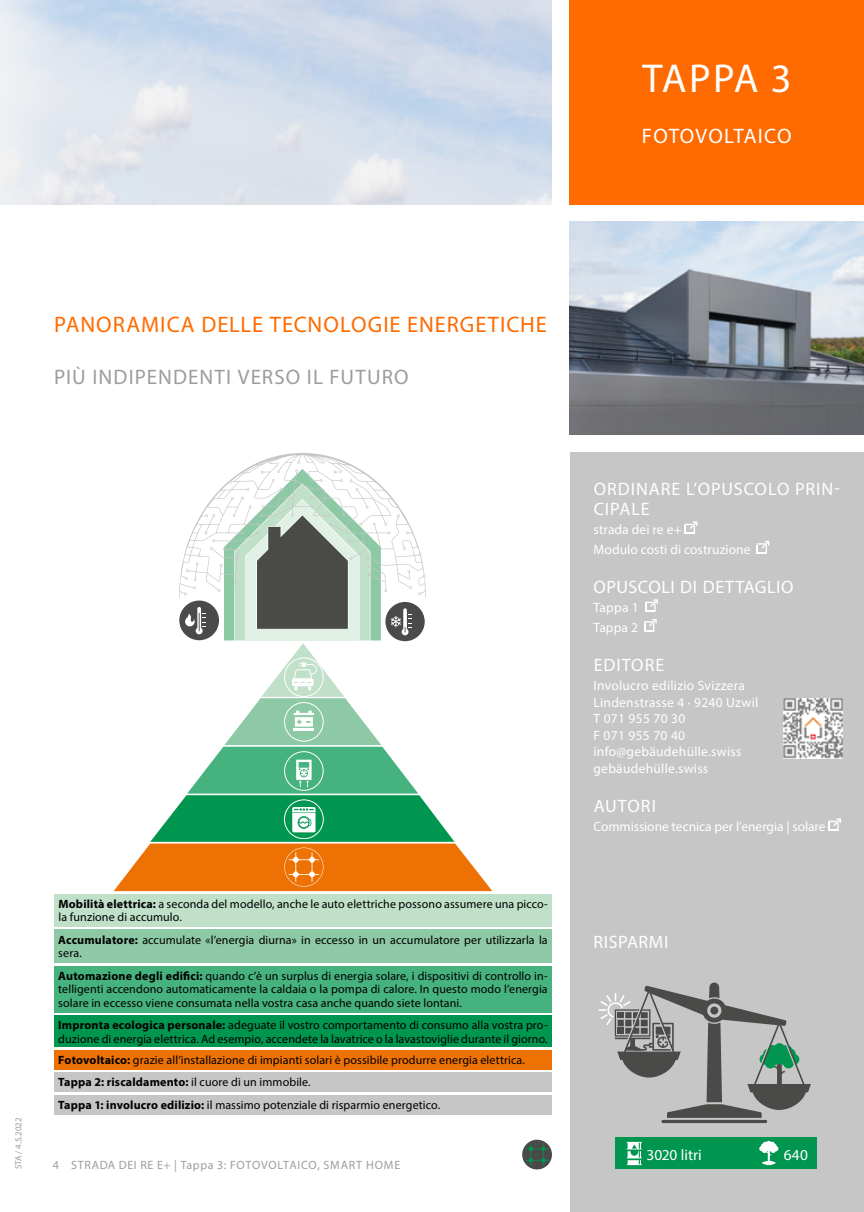
<style>
.page{position:relative;width:864px;height:1212px;background:#fff}
.page>*{position:absolute;margin:0;border:0;box-sizing:border-box;transform-origin:0 0}
.t1{font:40.5px "Myriad Pro";letter-spacing:.025em;color:#fff}
.t2{font:22.5px "Myriad Pro";letter-spacing:.045em;color:#ff6b00}
.t3{font:21px "Myriad Pro";letter-spacing:.05em;color:#9d9d9c}
.t4{font:21px "Myriad Pro";letter-spacing:.06em;color:#fff}
.t5{font:18px/19.5px "Myriad Pro";letter-spacing:.04em;color:#fff}
.t6{font:18px "Myriad Pro";letter-spacing:.06em;color:#fff}
.t7{font:15.3px "Myriad Pro";color:#fff}
.t8{font:13.5px/16.5px "Myriad Pro";letter-spacing:.02em;color:#fff}
.t9{font:13.5px "Myriad Pro";letter-spacing:-.01em;color:#fff}
.t10{font:12px/13.5px "Myriad Pro";letter-spacing:.005em;color:#000}
.t11{font:12px "Myriad Pro";letter-spacing:.055em;color:#9d9d9c}
.t12{font:9px "Myriad Pro";color:#9d9d9c}
.s1{font-weight:700}
</style>
<div class="page">
<div style="left:570px;top:453px;width:293px;height:759px;background:#c6c6c6"></div>
<svg style="left:684px;top:521px;width:13px;height:13px"></svg>
<svg style="left:756px;top:541px;width:13px;height:13px"></svg>
<svg style="left:645px;top:599px;width:12px;height:13px"></svg>
<svg style="left:644px;top:619px;width:12px;height:13px"></svg>
<svg style="left:828px;top:818px;width:12px;height:13px"></svg>
<svg style="left:0;top:0;width:63px;height:205px;background:#e5eaf0"></svg>
<div style="left:569px;top:0;width:294px;height:204px;background:#ff6b00"></div>
<hr style="left:661px;top:1120px;width:105px;height:3px;background:#4a4a49;border-radius:2px">
<svg style="left:598px;top:982px;width:212px;height:136px"></svg>
<div style="left:615px;top:1137px;width:201px;height:32px;background:#00964f"></div>
<svg style="left:626px;top:1142px;width:15px;height:23px"></svg>
<svg style="left:759px;top:1141px;width:19px;height:24px"></svg>
<img style="left:569px;top:221px;width:294px;height:214px">
<div style="left:54px;top:894px;width:498px;height:33px;background:#c1e0ca"></div>
<div style="left:54px;top:930px;width:497px;height:33px;background:#8dc9a4"></div>
<div style="left:54px;top:966px;width:497px;height:46px;background:#46b27e"></div>
<div style="left:54px;top:1015px;width:497px;height:32px;background:#00964f"></div>
<div style="left:54px;top:1050px;width:497px;height:19px;background:#ee7203"></div>
<svg style="left:114px;top:453px;width:378px;height:438px"></svg>
<img style="left:783px;top:698px;width:59px;height:60px">
<div style="left:522px;top:1140px;width:29px;height:29px;background:#4a4a49;border-radius:50%"></div>
<svg style="left:525px;top:1143px;width:23px;height:23px"></svg>
<div style="left:54px;top:1073px;width:497px;height:19px;background:#c6c6c6"></div>
<div style="left:54px;top:1095px;width:497px;height:19px;background:#c6c6c6"></div>
<h1 class="t1" style="left:642px;top:53px;width:151px">TAPPA 3</h1>
<h3 class="t4" style="left:641px;top:123px;width:151px">FOTOVOLTAICO</h3>
<h2 class="t2" style="left:54px;top:310px;width:494px">PANORAMICA DELLE TECNOLOGIE ENERGETICHE</h2>
<h3 class="t3" style="left:54px;top:364px;width:356px">PIÙ INDIPENDENTI VERSO IL FUTURO</h3>
<p class="t12" style="left:13px;top:1169px;width:54px;rotate:-90deg">STA / 4.5.2022</p>
<p class="t10" style="left:58px;top:897px;width:490px"><span class="s1">Mobilità elettrica:</span> a seconda del modello, anche le auto elettriche possono assumere una picco&shy;la funzione di accumulo.</p>
<p class="t10" style="left:58px;top:933px;width:490px"><span class="s1">Accumulatore:</span> accumulate «l’energia diurna» in eccesso in un accumulatore per utilizzarla la sera.</p>
<p class="t10" style="left:58px;top:969px;width:490px;text-align:justify"><span class="s1">Automazione degli edifici:</span> quando c’è un surplus di energia solare, i dispositivi di controllo in&shy;telligenti accendono automaticamente la caldaia o la pompa di calore. In questo modo l’energia solare in eccesso viene consumata nella vostra casa anche quando siete lontani.</p>
<p class="t10" style="left:58px;top:1018px;width:490px"><span class="s1">Impronta ecologica personale:</span> adeguate il vostro comportamento di consumo alla vostra pro&shy;duzione di energia elettrica. Ad esempio, accendete la lavatrice o la lavastoviglie durante il giorno.</p>
<p class="t10" style="left:58px;top:1048px;width:468px;line-height:22.5px"><span class="s1">Fotovoltaico:</span> grazie all’installazione di impianti solari è possibile produrre energia elettrica.<br><span class="s1">Tappa 2: riscaldamento:</span> il cuore di un immobile.<br><span class="s1">Tappa 1: involucro edilizio:</span> il massimo potenziale di risparmio energetico.</p>
<p class="t11" style="left:53px;top:1157px;width:349px">4 STRADA DEI RE E+ | Tappa 3: FOTOVOLTAICO, SMART HOME</p>
<h3 class="t5" style="left:593px;top:479px;width:248px">ORDINARE L’OPUSCOLO PRIN-<br>CIPALE</h3>
<p class="t8" style="left:593px;top:520px;width:159px;line-height:19.5px">strada dei re e+<br>Modulo costi di costruzione</p>
<h3 class="t5" style="left:593px;top:576px;width:201px">OPUSCOLI DI DETTAGLIO</h3>
<p class="t8" style="left:593px;top:598px;width:47px;line-height:19.5px">Tappa 1<br>Tappa 2</p>
<h3 class="t6" style="left:593px;top:653px;width:72px">EDITORE</h3>
<p class="t8" style="left:593px;top:677px;width:166px">Involucro edilizio Svizzera<br>Lindenstrasse 4 · 9240 Uzwil<br>T 071 955 70 30<br>F 071 955 70 40 info@gebäudehülle.swiss gebäudehülle.swiss</p>
<h3 class="t5" style="left:593px;top:795px;width:64px">AUTORI</h3>
<p class="t9" style="left:593px;top:818px;width:233px">Commissione tecnica per l’energia | solare</p>
<h3 class="t5" style="left:593px;top:932px;width:76px">RISPARMI</h3>
<p class="t7" style="left:646px;top:1145px;width:57px">3020 litri</p>
<p class="t7" style="left:783px;top:1145px;width:26px">640</p>
</div>
